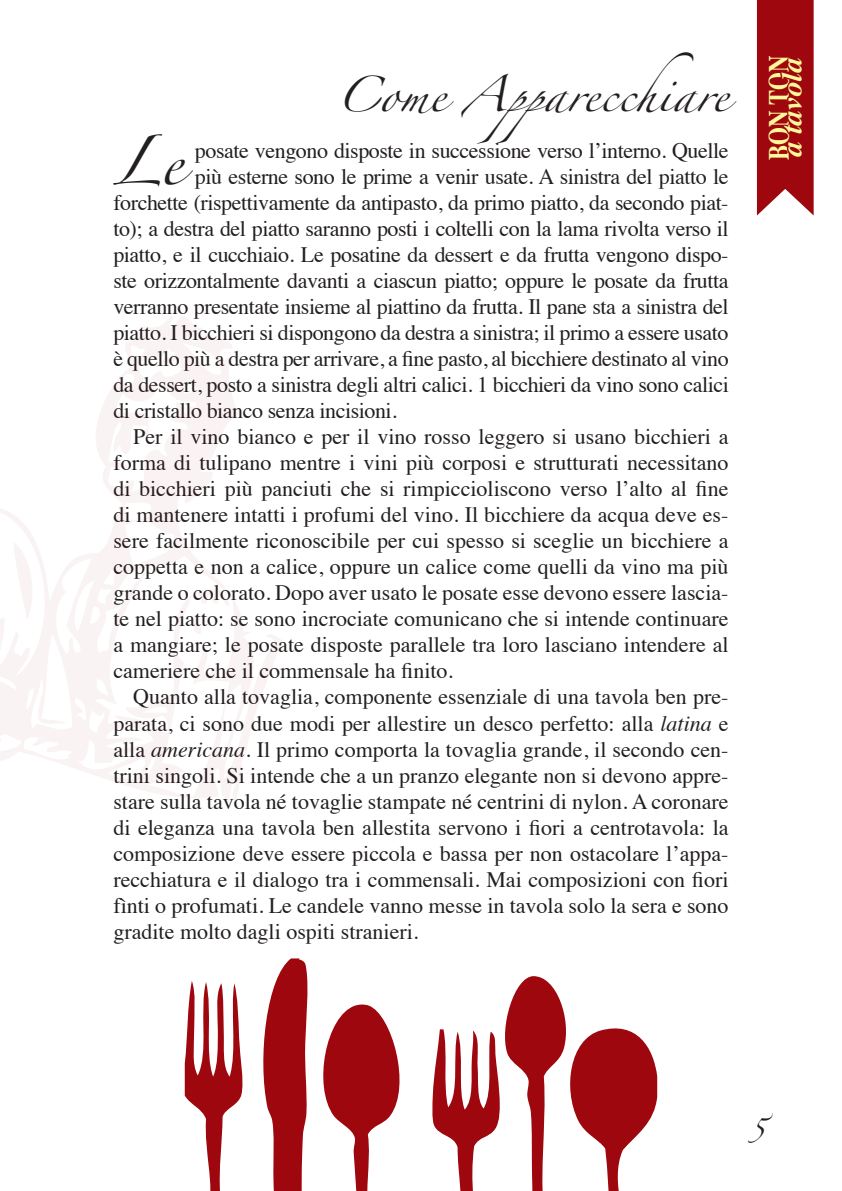
<style>
.page{position:relative;width:842px;height:1191px;background:#fff}
.page>*{position:absolute;margin:0;border:0;box-sizing:border-box;transform-origin:0 0}
.Corpo_del_testo__2_1{font:44.2px "Zapfino";color:#231f20}
.Intestazione__1{font:32px "Zapfino";color:#231f20;scale:1.04 1}
.Intestazione__1-2{font:italic 700 29.4px "Times";color:#fff79a;scale:1.04 1}
.Intestazione__1-3{font:700 29.4px "Times";color:#fff79a;scale:.78 1}
.Corpo_del_testo__2_1-2{font:22px/26px "Times";letter-spacing:-.02em;color:#231f20;text-align:justify}
.t1{font:20px "Zapfino";color:#231f20}
.s1{font-size:25.6px}
.s2{font-style:italic}
</style>
<div class="page">
<div style="left:757px;top:0;width:57px;height:215px;background:#9d070d"></div>
<svg style="left:185px;top:981px;width:58px;height:210px"></svg>
<svg style="left:263px;top:958px;width:137px;height:233px"></svg>
<svg style="left:432px;top:976px;width:225px;height:215px"></svg>
<svg style="left:0;top:316px;width:282px;height:485px"></svg>
<svg style="left:196px;top:588px;width:33px;height:18px"></svg>
<p class="Intestazione__1" style="left:336px;top:81px;width:379px">Come A<span class="s1">pp</span>arecchiare</p>
<p class="Intestazione__1-3" style="left:751px;top:160px;width:135px;rotate:-90deg">BON TON</p>
<p class="Intestazione__1-2" style="left:764px;top:157px;width:97px;rotate:-90deg">a tavola</p>
<p class="Corpo_del_testo__2_1" style="left:112px;top:143px;width:72px">Le</p>
<p class="Corpo_del_testo__2_1-2" style="left:195px;top:136px;width:535px">posate vengono disposte in successione verso l’interno. Quelle</p>
<p class="Corpo_del_testo__2_1-2" style="left:195px;top:162px;width:535px">più esterne sono le prime a venir usate. A sinistra del piatto le</p>
<p class="Corpo_del_testo__2_1-2" style="left:113px;top:188px;width:617px">forchette (rispettivamente da antipasto, da primo piatto, da secondo piat-</p>
<p class="Corpo_del_testo__2_1-2" style="left:113px;top:214px;width:617px">to); a destra del piatto saranno posti i coltelli con la lama rivolta verso il</p>
<p class="Corpo_del_testo__2_1-2" style="left:113px;top:240px;width:617px">piatto, e il cucchiaio. Le posatine da dessert e da frutta vengono dispo-</p>
<p class="Corpo_del_testo__2_1-2" style="left:113px;top:266px;width:617px">ste orizzontalmente davanti a ciascun piatto; oppure le posate da frutta</p>
<p class="Corpo_del_testo__2_1-2" style="left:113px;top:292px;width:617px">verranno presentate insieme al piattino da frutta. Il pane sta a sinistra del</p>
<p class="Corpo_del_testo__2_1-2" style="left:113px;top:318px;width:617px">piatto. I bicchieri si dispongono da destra a sinistra; il primo a essere usato</p>
<p class="Corpo_del_testo__2_1-2" style="left:113px;top:344px;width:617px">è quello più a destra per arrivare, a fine pasto, al bicchiere destinato al vino</p>
<p class="Corpo_del_testo__2_1-2" style="left:113px;top:370px;width:617px">da dessert, posto a sinistra degli altri calici. 1 bicchieri da vino sono calici</p>
<p class="Corpo_del_testo__2_1-2" style="left:113px;top:396px;width:285px">di cristallo bianco senza incisioni.</p>
<p class="Corpo_del_testo__2_1-2" style="left:113px;top:422px;width:617px;text-indent:20px">Per il vino bianco e per il vino rosso leggero si usano bicchieri a forma di tulipano mentre i vini più corposi e strutturati necessitano di bicchieri più panciuti che si rimpiccioliscono verso l’alto al fine di mantenere intatti i profumi del vino. Il bicchiere da acqua deve es&shy;sere facilmente riconoscibile per cui spesso si sceglie un bicchiere a coppetta e non a calice, oppure un calice come quelli da vino ma più grande o colorato. Dopo aver usato le posate esse devono essere lascia&shy;te nel piatto: se sono incrociate comunicano che si intende continuare a mangiare; le posate disposte parallele tra loro lasciano intendere al cameriere che il commensale ha finito.</p>
<p class="Corpo_del_testo__2_1-2" style="left:113px;top:682px;width:617px;text-indent:20px">Quanto alla tovaglia, componente essenziale di una tavola ben pre&shy;parata, ci sono due modi per allestire un desco perfetto: alla <span class="s2">latina</span> e alla <span class="s2">americana.</span> Il primo comporta la tovaglia grande, il secondo cen&shy;trini singoli. Si intende che a un pranzo elegante non si devono appre&shy;stare sulla tavola né tovaglie stampate né centrini di nylon. A coronare di eleganza una tavola ben allestita servono i fiori a centrotavola: la composizione deve essere piccola e bassa per non ostacolare l’appa&shy;recchiatura e il dialogo tra i commensali. Mai composizioni con fiori fìnti o profumati. Le candele vanno messe in tavola solo la sera e sono gradite molto dagli ospiti stranieri.</p>
<p class="t1" style="left:749px;top:1121px;width:16px">5</p>
</div>
